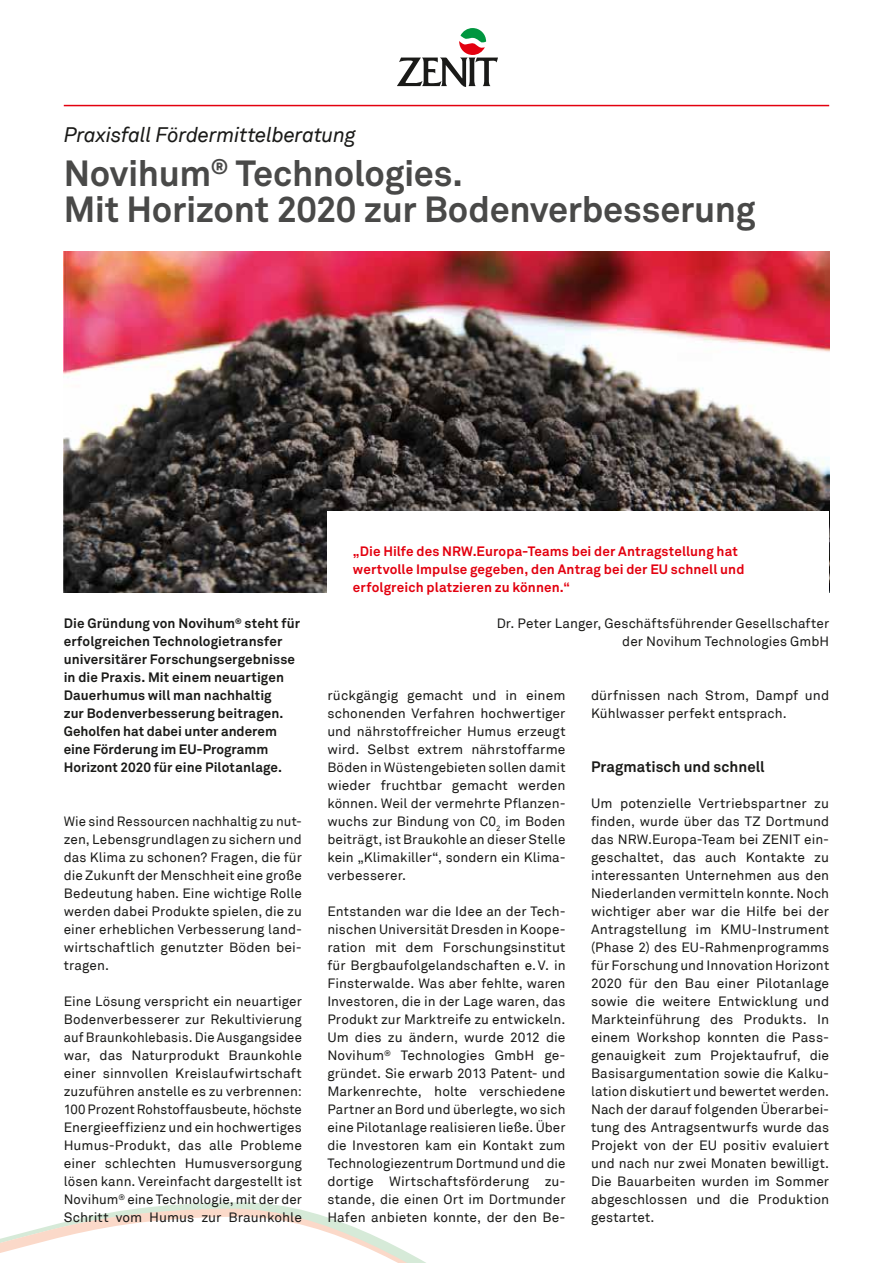
<style>
.page{position:relative;width:893px;height:1263px;background:#fff}
.page>*{position:absolute;margin:0;border:0;box-sizing:border-box;transform-origin:0 0}
.t1{font:700 36px/36px "Akkurat";letter-spacing:-.01em;color:#494948}
.t2{font:italic 21px "Akkurat";letter-spacing:-.02em;color:#1a1a18}
.t3{font:700 15px "Akkurat";letter-spacing:.005em;color:#1a1a18}
.t4{font:13.5px/18px "Akkurat";letter-spacing:.005em;color:#1a1a18;text-align:justify}
.t5{font:700 13.5px/18px "Akkurat";letter-spacing:.005em;color:#1a1a18}
.t6{font:700 13.5px/18px "Akkurat";letter-spacing:.01em;color:#e3000f}
</style>
<div class="page">
<hr style="left:64px;top:105px;width:765px;height:1px;background:#e3000f">
<svg style="left:397px;top:28px;width:101px;height:59px"></svg>
<svg style="left:0;top:1202px;width:426px;height:61px"></svg>
<img style="left:64px;top:251px;width:765px;height:341px">
<div style="left:327px;top:511px;width:502px;height:135px;background:#fff"></div>
<h2 class="t2" style="left:64px;top:123px;width:293px">Praxisfall Fördermittelberatung</h2>
<h1 class="t1" style="left:64px;top:155px;width:693px">Novihum<sup>®</sup> Technologies.<br>Mit Horizont 2020 zur Bodenverbesserung</h1>
<p class="t5" style="left:64px;top:615px;width:238px">Die Gründung von Novihum<sup>®</sup> steht für erfolgreichen Technologietransfer universitärer Forschungsergebnisse in die Praxis. Mit einem neuartigen Dauerhumus will man nachhaltig<br>zur Bodenverbesserung beitragen.<br>Geholfen hat dabei unter anderem eine Förderung im EU-Programm Horizont 2020 für eine Pilotanlage.</p>
<p class="t4" style="left:64px;top:813px;width:240px">Wie sind Ressourcen nachhaltig zu nut&shy;zen, Lebensgrundlagen zu sichern und das Klima zu schonen? Fragen, die für die Zukunft der Menschheit eine große Bedeutung haben. Eine wichtige Rolle werden dabei Produkte spielen, die zu einer erheblichen Verbesserung land&shy;wirtschaftlich genutzter Böden bei&shy;tragen.</p>
<p class="t4" style="left:64px;top:993px;width:240px">Eine Lösung verspricht ein neuartiger Bodenverbesserer zur Rekultivierung auf Braunkohlebasis. Die Ausgangsidee war, das Naturprodukt Braunkohle einer sinnvollen Kreislaufwirtschaft zuzuführen anstelle es zu verbrennen:<br>100 Prozent Rohstoffausbeute, höchste Energieeffizienz und ein hochwertiges Humus-Produkt, das alle Probleme einer schlechten Humusversorgung lösen kann. Vereinfacht dargestellt ist Novihum<sup>®</sup> eine Technologie, mit der der Schritt vom Humus zur Braunkohle</p>
<p class="t6" style="left:353px;top:543px;width:393px">„Die Hilfe des NRW.Europa-Teams bei der Antragstellung hat wertvolle Impulse gegeben, den Antrag bei der EU schnell und erfolgreich platzieren zu können.“</p>
<p class="t4" style="left:497px;top:615px;width:334px;text-align:right">Dr. Peter Langer, Geschäftsführender Gesellschafter der Novihum Technologies GmbH</p>
<p class="t4" style="left:327px;top:687px;width:240px">rückgängig gemacht und in einem schonenden Verfahren hochwertiger und nährstoffreicher Humus erzeugt wird. Selbst extrem nährstoffarme Böden in Wüstengebieten sollen damit wieder fruchtbar gemacht werden können. Weil der vermehrte Pflanzen&shy;wuchs zur Bindung von C0<sub>2</sub> im Boden beiträgt, ist Braukohle an dieser Stelle kein „Klimakiller“, sondern ein Klima&shy;verbesserer.</p>
<p class="t4" style="left:327px;top:903px;width:240px">Entstanden war die Idee an der Tech&shy;nischen Universität Dresden in Koope&shy;ration mit dem Forschungsinstitut für Bergbaufolgelandschaften e.V. in Finsterwalde. Was aber fehlte, waren Investoren, die in der Lage waren, das Produkt zur Marktreife zu entwickeln.<br>Um dies zu ändern, wurde 2012 die Novihum<sup>®</sup> Technologies GmbH ge&shy;gründet. Sie erwarb 2013 Patent- und Markenrechte, holte verschiedene Partner an Bord und überlegte, wo sich eine Pilotanlage realisieren ließe. Über die Investoren kam ein Kontakt zum Technologiezentrum Dortmund und die dortige Wirtschaftsförderung zu&shy;stande, die einen Ort im Dortmunder Hafen anbieten konnte, der den Be-</p>
<p class="t4" style="left:591px;top:687px;width:240px">dürfnissen nach Strom, Dampf und<br>Kühlwasser perfekt entsprach.</p>
<p class="t3" style="left:591px;top:758px;width:175px">Pragmatisch und schnell</p>
<p class="t4" style="left:591px;top:795px;width:240px">Um potenzielle Vertriebspartner zu finden, wurde über das TZ Dortmund das NRW.Europa-Team bei ZENIT ein&shy;geschaltet, das auch Kontakte zu interessanten Unternehmen aus den Niederlanden vermitteln konnte. Noch wichtiger aber war die Hilfe bei der Antragstellung im KMU-Instrument (Phase 2) des EU-Rahmenprogramms für Forschung und Innovation Horizont 2020 für den Bau einer Pilotanlage sowie die weitere Entwicklung und Markteinführung des Produkts. In einem Workshop konnten die Pass&shy;genauigkeit zum Projektaufruf, die Basisargumentation sowie die Kalku&shy;lation diskutiert und bewertet werden.<br>Nach der darauf folgenden Überarbei&shy;tung des Antragsentwurfs wurde das Projekt von der EU positiv evaluiert und nach nur zwei Monaten bewilligt.<br>Die Bauarbeiten wurden im Sommer abgeschlossen und die Produktion gestartet.</p>
</div>
